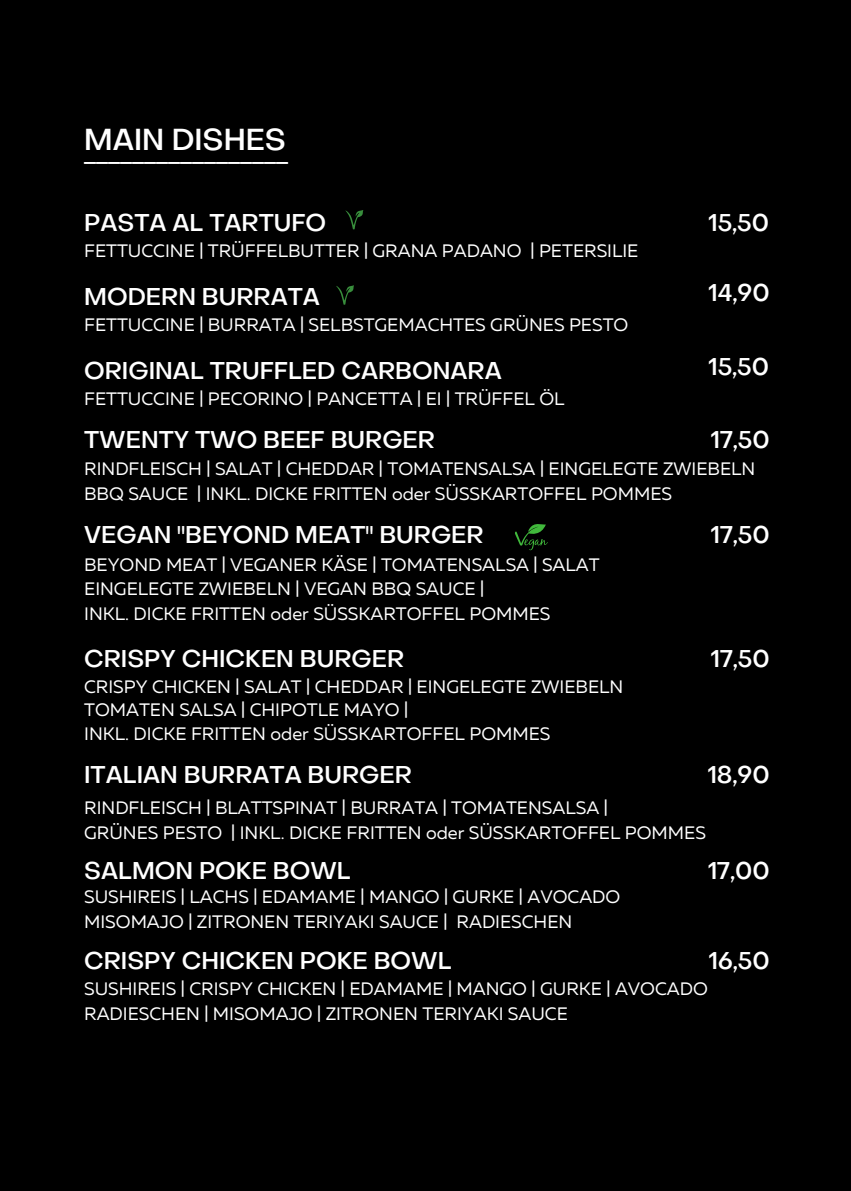
<style>
.page{position:relative;width:851px;height:1191px;background:#fff}
.page>*{position:absolute;margin:0;border:0;box-sizing:border-box;transform-origin:0 0}
.t1{font:500 30px "Object Sans";color:#fff}
.t2{font:500 24px "Object Sans";color:#fff}
.t3{font:18px "Muller";color:#fff}
</style>
<div class="page">
<div style="left:0;top:0;width:850px;height:1190px;background:#000"></div>
<svg style="left:515px;top:524px;width:32px;height:26px"></svg>
<svg style="left:336px;top:285px;width:18px;height:20px"></svg>
<svg style="left:345px;top:210px;width:18px;height:19px"></svg>
<p class="t1" style="left:84px;top:128px;width:203px">MAIN DISHES</p>
<p class="t2" style="left:84px;top:145px;width:205px">_________________</p>
<p class="t2" style="left:84px;top:213px;width:243px">PASTA AL TARTUFO</p>
<p class="t3" style="left:84px;top:243px;width:555px">FETTUCCINE | TRÜFFELBUTTER | GRANA PADANO | PETERSILIE</p>
<p class="t2" style="left:84px;top:288px;width:237px">MODERN BURRATA</p>
<p class="t3" style="left:84px;top:317px;width:545px">FETTUCCINE | BURRATA | SELBSTGEMACHTES GRÜNES PESTO</p>
<p class="t2" style="left:84px;top:361px;width:419px">ORIGINAL TRUFFLED CARBONARA</p>
<p class="t3" style="left:84px;top:391px;width:481px">FETTUCCINE | PECORINO | PANCETTA | EI | TRÜFFEL ÖL</p>
<p class="t2" style="left:708px;top:213px;width:62px">15,50</p>
<p class="t2" style="left:708px;top:284px;width:63px">14,90</p>
<p class="t2" style="left:708px;top:357px;width:62px">15,50</p>
<p class="t2" style="left:84px;top:431px;width:352px">TWENTY TWO BEEF BURGER</p>
<p class="t3" style="left:84px;top:461px;width:672px">RINDFLEISCH | SALAT | CHEDDAR | TOMATENSALSA | EINGELEGTE ZWIEBELN</p>
<p class="t2" style="left:710px;top:431px;width:60px">17,50</p>
<p class="t3" style="left:84px;top:486px;width:589px">BBQ SAUCE | INKL. DICKE FRITTEN oder SÜSSKARTOFFEL POMMES</p>
<p class="t2" style="left:84px;top:526px;width:401px">VEGAN "BEYOND MEAT" BURGER</p>
<p class="t2" style="left:710px;top:526px;width:60px">17,50</p>
<p class="t3" style="left:84px;top:557px;width:517px">BEYOND MEAT | VEGANER KÄSE | TOMATENSALSA | SALAT</p>
<p class="t3" style="left:84px;top:582px;width:401px">EINGELEGTE ZWIEBELN | VEGAN BBQ SAUCE |</p>
<p class="t3" style="left:84px;top:607px;width:467px">INKL. DICKE FRITTEN oder SÜSSKARTOFFEL POMMES</p>
<p class="t2" style="left:84px;top:649px;width:321px">CRISPY CHICKEN BURGER</p>
<p class="t2" style="left:710px;top:649px;width:60px">17,50</p>
<p class="t3" style="left:84px;top:679px;width:540px">CRISPY CHICKEN | SALAT | CHEDDAR | EINGELEGTE ZWIEBELN</p>
<p class="t3" style="left:84px;top:703px;width:325px">TOMATEN SALSA | CHIPOTLE MAYO |</p>
<p class="t3" style="left:84px;top:726px;width:467px">INKL. DICKE FRITTEN oder SÜSSKARTOFFEL POMMES</p>
<p class="t2" style="left:84px;top:766px;width:329px">ITALIAN BURRATA BURGER</p>
<p class="t2" style="left:707px;top:766px;width:63px">18,90</p>
<p class="t3" style="left:84px;top:800px;width:525px">RINDFLEISCH | BLATTSPINAT | BURRATA | TOMATENSALSA |</p>
<p class="t3" style="left:84px;top:825px;width:623px">GRÜNES PESTO | INKL. DICKE FRITTEN oder SÜSSKARTOFFEL POMMES</p>
<p class="t2" style="left:84px;top:861px;width:268px">SALMON POKE BOWL</p>
<p class="t3" style="left:84px;top:889px;width:537px">SUSHIREIS | LACHS | EDAMAME | MANGO | GURKE | AVOCADO</p>
<p class="t3" style="left:84px;top:914px;width:489px">MISOMAJO | ZITRONEN TERIYAKI SAUCE | RADIESCHEN</p>
<p class="t2" style="left:707px;top:861px;width:63px">17,00</p>
<p class="t2" style="left:84px;top:951px;width:369px">CRISPY CHICKEN POKE BOWL</p>
<p class="t3" style="left:84px;top:982px;width:625px">SUSHIREIS | CRISPY CHICKEN | EDAMAME | MANGO | GURKE | AVOCADO</p>
<p class="t2" style="left:708px;top:951px;width:62px">16,50</p>
<p class="t3" style="left:84px;top:1007px;width:485px">RADIESCHEN | MISOMAJO | ZITRONEN TERIYAKI SAUCE</p>
</div>
